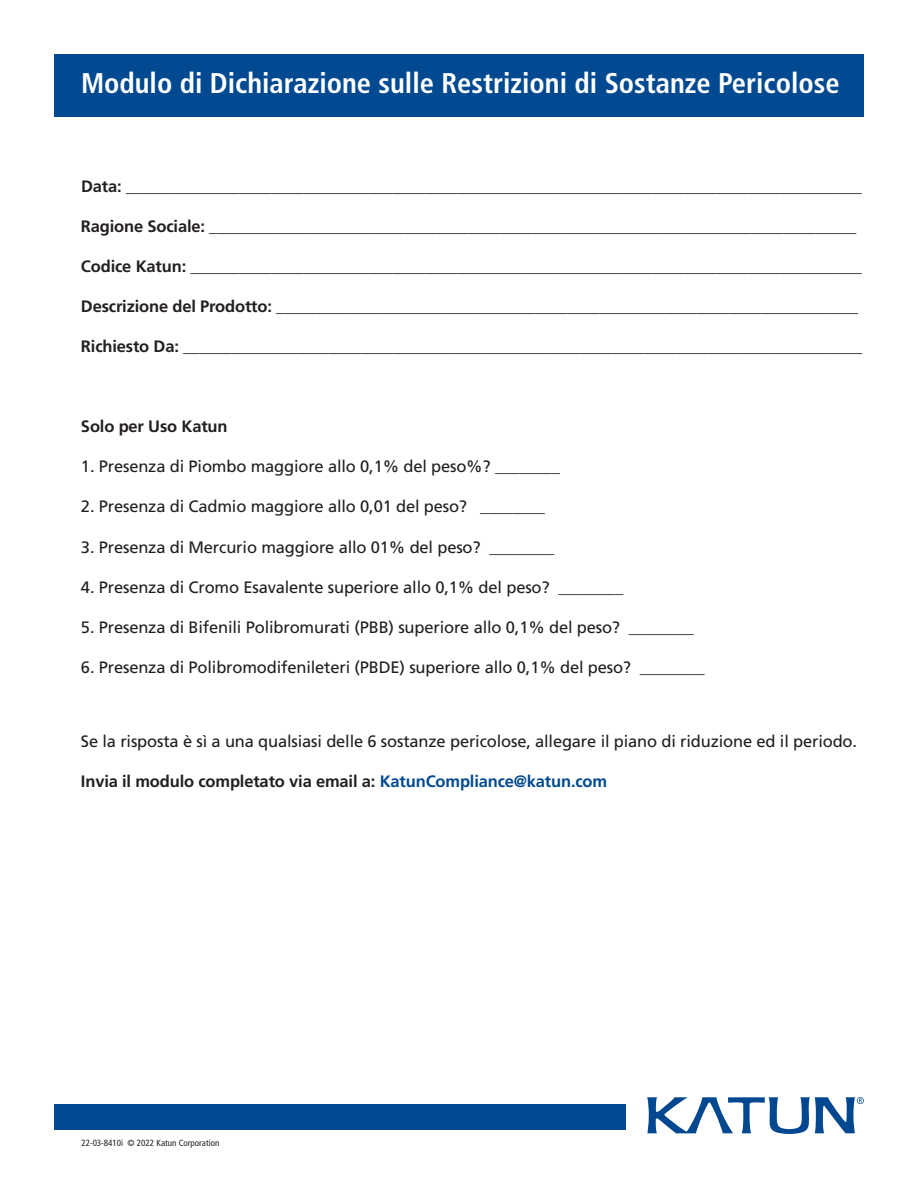
<style>
.page{position:relative;width:918px;height:1188px;background:#fff}
.page>*{position:absolute;margin:0;border:0;box-sizing:border-box;transform-origin:0 0}
.t1{font:700 condensed 28.5px "Frutiger";color:#fff}
.t2{font:16.5px "Frutiger";letter-spacing:-.01em;color:#231f20}
.t3{font:700 16.5px "Frutiger";letter-spacing:-.01em;color:#231f20}
.t4{font:condensed 9px "Frutiger";color:#231f20}
.s1{font-weight:700}
.s2{color:#014990}
</style>
<div class="page">
<div style="left:54px;top:1104px;width:571px;height:26px;background:#014990"></div>
<div style="left:54px;top:54px;width:810px;height:62px;background:#014990"></div>
<svg style="left:647px;top:1097px;width:217px;height:37px"></svg>
<p class="t1" style="left:81px;top:67px;width:760px">Modulo di Dichiarazione sulle Restrizioni di Sostanze Pericolose</p>
<p class="t2" style="left:81px;top:177px;width:782px"><span class="s1">Data:</span> ___________________________________________________________________________________________</p>
<p class="t2" style="left:81px;top:217px;width:777px"><span class="s1">Ragione Sociale:</span> ________________________________________________________________________________</p>
<p class="t2" style="left:81px;top:257px;width:782px"><span class="s1">Codice Katun:</span> ___________________________________________________________________________________</p>
<p class="t2" style="left:81px;top:297px;width:779px"><span class="s1">Descrizione del Prodotto:</span> ________________________________________________________________________</p>
<p class="t2" style="left:81px;top:337px;width:783px"><span class="s1">Richiesto Da:</span> ____________________________________________________________________________________</p>
<p class="t3" style="left:81px;top:417px;width:148px">Solo per Uso Katun</p>
<p class="t2" style="left:81px;top:457px;width:480px">1. Presenza di Piombo maggiore allo 0,1% del peso%? ________</p>
<p class="t2" style="left:81px;top:497px;width:466px">2. Presenza di Cadmio maggiore allo 0,01 del peso? ________</p>
<p class="t2" style="left:81px;top:537px;width:475px">3. Presenza di Mercurio maggiore allo 01% del peso? ________</p>
<p class="t2" style="left:81px;top:577px;width:544px">4. Presenza di Cromo Esavalente superiore allo 0,1% del peso? ________</p>
<p class="t2" style="left:81px;top:617px;width:614px">5. Presenza di Bifenili Polibromurati (PBB) superiore allo 0,1% del peso? ________</p>
<p class="t2" style="left:81px;top:657px;width:625px">6. Presenza di Polibromodifenileteri (PBDE) superiore allo 0,1% del peso? ________</p>
<p class="t2" style="left:81px;top:732px;width:778px">Se la risposta è sì a una qualsiasi delle 6 sostanze pericolose, allegare il piano di riduzione ed il periodo.</p>
<p class="t3" style="left:81px;top:772px;width:528px">Invia il modulo completato via email a: <span class="s2">KatunCompliance@katun.com</span></p>
<p class="t4" style="left:81px;top:1138px;width:140px">22-03-8410i © 2022 Katun Corporation</p>
</div>
